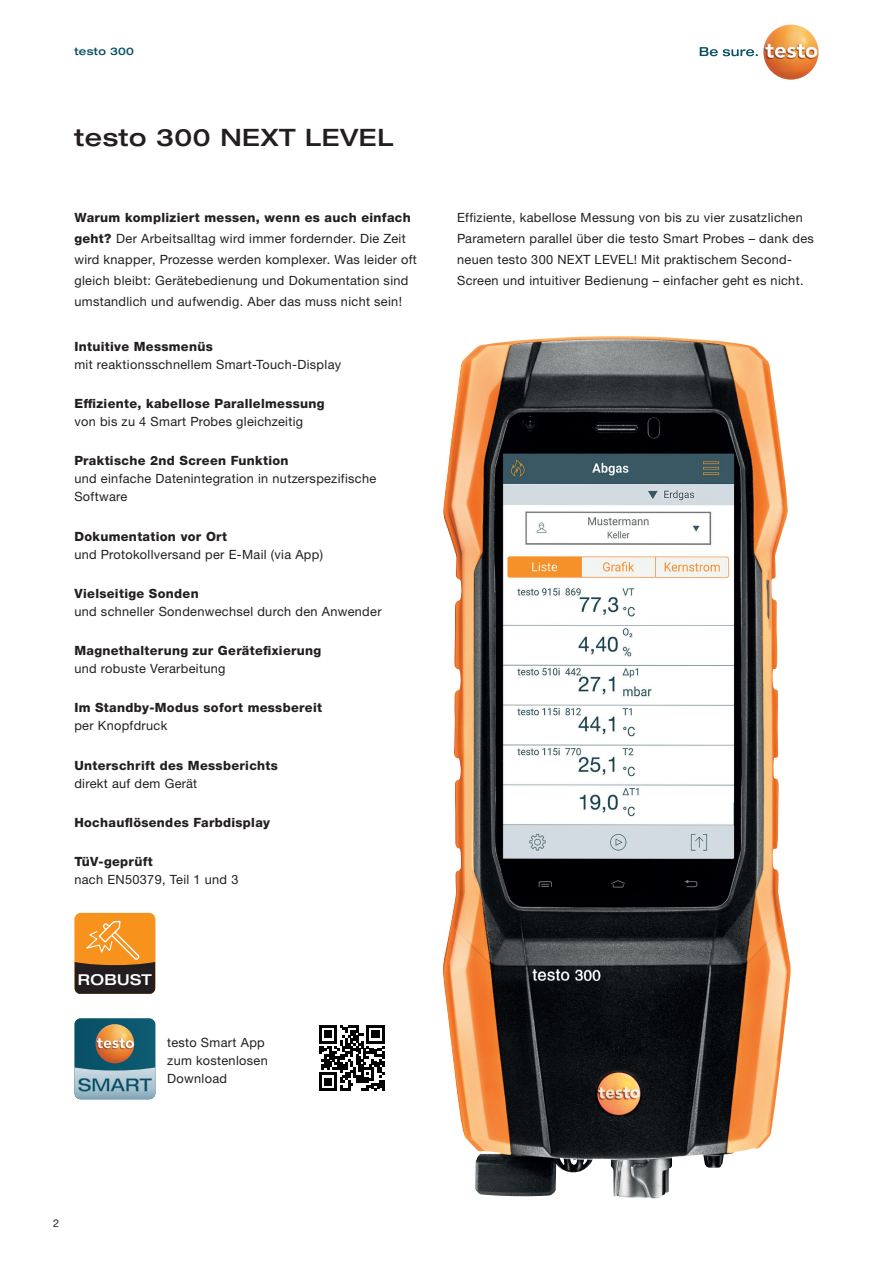
<style>
.page{position:relative;width:893px;height:1263px;background:#fff}
.page>*{position:absolute;margin:0;border:0;box-sizing:border-box;transform-origin:0 0}
.Headline{font:500 expanded 24px "Helvetica Neue LTW1 G";letter-spacing:.025em;color:#231f20}
.t1{font:500 expanded 15px "Helvetica Neue LTW1 G";letter-spacing:.025em;color:#fff}
.Copy_8_5_pt{font:12.75px/18px "Helvetica Neue LTW1 G";letter-spacing:.025em;color:#231f20}
.Copy_8_5_pt-2{font:800 12.75px/18px "Helvetica Neue LTW1 G";letter-spacing:.025em;color:#231f20}
.t2{font:10.8px "Helvetica Neue LTW1 G";color:#231f20}
.DS_Rubrik{font:500 expanded 10.5px "Helvetica Neue LTW1 G";letter-spacing:.025em;color:#074f64}
.s1{font-weight:800}
.s2{font-weight:400}
</style>
<div class="page">
<svg style="left:700px;top:47px;width:58px;height:9px"></svg>
<img style="left:763px;top:24px;width:56px;height:56px;border-radius:28px">
<img style="left:443px;top:336px;width:348px;height:863px">
<svg style="left:319px;top:1025px;width:66px;height:66px"></svg>
<svg style="left:74px;top:1018px;width:81px;height:81px;background:#648488"></svg>
<svg style="left:74px;top:913px;width:81px;height:81px;background:#aa6e29"></svg>
<p class="DS_Rubrik" style="left:74px;top:44px;width:61px">testo 300</p>
<p class="Headline" style="left:74px;top:122px;width:320px">testo 300 NEXT LEVEL</p>
<p class="Copy_8_5_pt" style="left:74px;top:207px;width:344px;line-height:21px"><span class="s1">Warum kompliziert messen, wenn es auch einfach geht?</span> Der Arbeitsalltag wird immer fordernder. Die Zeit wird knapper, Prozesse werden komplexer. Was leider oft gleich bleibt: Gerätebedienung und Dokumentation sind umstandlich und aufwendig. Aber das muss nicht sein!</p>
<p class="Copy_8_5_pt" style="left:457px;top:207px;width:358px;line-height:21px">Effiziente, kabellose Messung von bis zu vier zusatzlichen Parametern parallel über die testo Smart Probes – dank des neuen testo 300 NEXT LEVEL! Mit praktischem Second-Screen und intuitiver Bedienung – einfacher geht es nicht.</p>
<p class="Copy_8_5_pt" style="left:74px;top:337px;width:268px"><span class="s1">Intuitive Messmenüs<br></span>mit reaktionsschnellem Smart-Touch-Display</p>
<p class="Copy_8_5_pt-2" style="left:74px;top:394px;width:252px">Effiziente, kabellose Parallelmessung <span class="s2">von bis zu 4 Smart Probes gleichzeitig</span></p>
<p class="Copy_8_5_pt" style="left:74px;top:452px;width:303px"><span class="s1">Praktische 2nd Screen Funktion<br></span>und einfache Datenintegration in nutzerspezifische<br>Software</p>
<p class="Copy_8_5_pt" style="left:74px;top:527px;width:250px"><span class="s1">Dokumentation vor Ort<br></span>und Protokollversand per E-Mail (via App)</p>
<p class="Copy_8_5_pt" style="left:74px;top:584px;width:309px"><span class="s1">Vielseitige Sonden<br></span>und schneller Sondenwechsel durch den Anwender</p>
<p class="Copy_8_5_pt-2" style="left:74px;top:642px;width:248px">Magnethalterung zur Gerätefixierung <span class="s2">und robuste Verarbeitung</span></p>
<p class="Copy_8_5_pt-2" style="left:74px;top:699px;width:249px">Im Standby-Modus sofort messbereit <span class="s2">per Knopfdruck</span></p>
<p class="Copy_8_5_pt-2" style="left:74px;top:756px;width:205px">Unterschrift des Messberichts <span class="s2">direkt auf dem Gerät</span></p>
<p class="Copy_8_5_pt-2" style="left:74px;top:813px;width:197px">Hochauflösendes Farbdisplay</p>
<p class="Copy_8_5_pt" style="left:74px;top:852px;width:166px"><span class="s1">TüV-geprüft<br></span>nach EN50379, Teil 1 und 3</p>
<p class="t1" style="left:78px;top:970px;width:76px">ROBUST</p>
<p class="Copy_8_5_pt" style="left:167px;top:1033px;width:102px">testo Smart App zum kostenlosen<br>Download</p>
<p class="t2" style="left:53px;top:1217px;width:8px">2</p>
</div>
